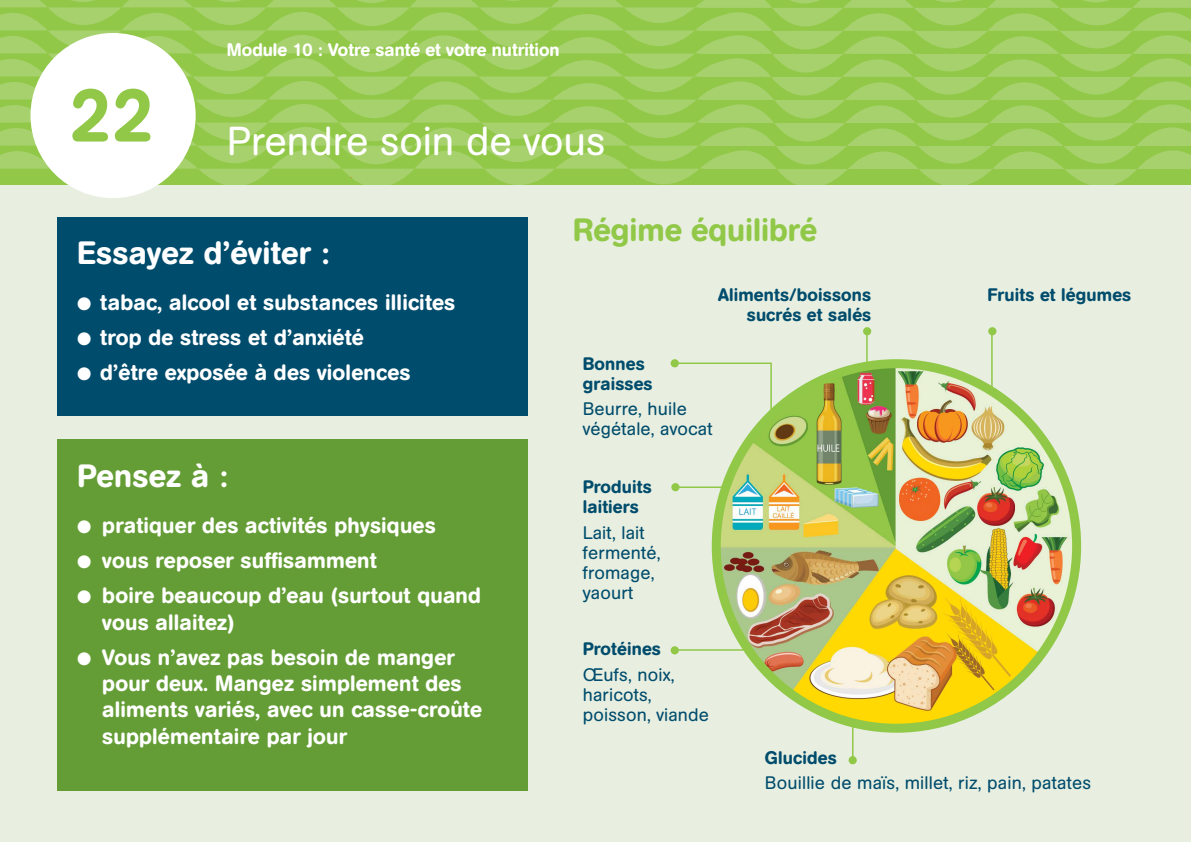
<style>
.page{position:relative;width:1191px;height:842px;background:#fff}
.page>*{position:absolute;margin:0;border:0;box-sizing:border-box;transform-origin:0 0}
.t1{font:500 75.5px "AG Book Rounded";color:#91c848}
.t2{font:40px "AG Book Rounded";color:#fff}
.t3{font:500 32px "AG Book Rounded";letter-spacing:.01em;color:#fff}
.t4{font:500 32px "AG Book Rounded";color:#91c848}
.t5{font:500 22px/26.4px "AG Book Rounded";letter-spacing:.01em;color:#fff}
.t6{font:18px/20px "AG Book Rounded";letter-spacing:.01em;color:#004c6c}
.t7{font:500 18px/20px "AG Book Rounded";letter-spacing:.01em;color:#004c6c}
.t8{font:500 18px "AG Book Rounded";color:#fff}
</style>
<div class="page">
<div style="left:0;top:170px;width:1191px;height:672px;background:#e8efe1"></div>
<div style="left:57px;top:217px;width:471px;height:199px;background:#004c6c"></div>
<div style="left:57px;top:439px;width:471px;height:352px;background:#649d35"></div>
<svg style="left:0;top:73px;width:697px;height:8px;background:#9acc59"></svg>
<svg style="left:0;top:81px;width:697px;height:23px;background:#9bcc5a"></svg>
<svg style="left:0;top:104px;width:700px;height:23px;background:#9bcc5a"></svg>
<svg style="left:0;top:127px;width:702px;height:57px;background:#9acc58"></svg>
<svg style="left:0;top:0;width:1191px;height:73px;background:#9bcc5a"></svg>
<svg style="left:698px;top:12px;width:493px;height:23px;background:#9ccc5b"></svg>
<svg style="left:697px;top:35px;width:494px;height:84px;background:#9ccc5b"></svg>
<svg style="left:700px;top:58px;width:491px;height:23px;background:#9ccc5b"></svg>
<svg style="left:700px;top:81px;width:491px;height:84px;background:#9ccc5b"></svg>
<svg style="left:702px;top:104px;width:489px;height:80px;background:#9bcc5a"></svg>
<div style="left:30px;top:33px;width:166px;height:165px;background:#fff;border-radius:50%"></div>
<img style="left:721px;top:364px;width:355px;height:364px">
<div style="left:711px;top:359px;width:370px;height:374px;border:9px solid #91c848;border-radius:50%"></div>
<hr style="left:991px;top:330px;width:1px;height:62px;background:#91c848">
<hr style="left:852px;top:724px;width:1px;height:37px;background:#91c848">
<hr style="left:866px;top:330px;width:1px;height:36px;background:#91c848">
<svg style="left:673px;top:362px;width:99px;height:55px"></svg>
<hr style="left:674px;top:486px;width:51px;height:2px;background:#91c848">
<hr style="left:674px;top:649px;width:73px;height:2px;background:#91c848">
<div style="left:670px;top:359px;width:9px;height:8px;background:#91c848;border-radius:50%"></div>
<div style="left:671px;top:483px;width:8px;height:8px;background:#91c848;border-radius:50%"></div>
<div style="left:670px;top:646px;width:9px;height:8px;background:#91c848;border-radius:50%"></div>
<div style="left:848px;top:756px;width:8px;height:8px;background:#91c848;border-radius:50%"></div>
<div style="left:863px;top:327px;width:8px;height:8px;background:#91c848;border-radius:50%"></div>
<div style="left:988px;top:327px;width:8px;height:8px;background:#91c848;border-radius:50%"></div>
<h1 class="t1" style="left:70px;top:71px;width:86px">22</h1>
<p class="t8" style="left:227px;top:39px;width:334px">Module 10 : Votre santé et votre nutrition</p>
<h2 class="t2" style="left:227px;top:118px;width:380px">Prendre soin de vous</h2>
<h3 class="t3" style="left:77px;top:234px;width:254px">Essayez d’éviter :</h3>
<p class="t5" style="left:77px;top:289px;width:379px">● tabac, alcool et substances illicites</p>
<p class="t5" style="left:77px;top:324px;width:288px">● trop de stress et d’anxiété</p>
<p class="t5" style="left:77px;top:359px;width:335px">● d’être exposée à des violences</p>
<h3 class="t3" style="left:77px;top:457px;width:152px">Pensez à :</h3>
<p class="t5" style="left:77px;top:513px;width:360px">● pratiquer des activités physiques</p>
<p class="t5" style="left:77px;top:548px;width:301px">● vous reposer suffisamment</p>
<p class="t5" style="left:102px;top:583px;width:380px;text-indent:-25px">● boire beaucoup d’eau (surtout quand vous allaitez)</p>
<p class="t5" style="left:102px;top:644px;width:381px;text-indent:-25px">● Vous n’avez pas besoin de manger pour deux. Mangez simplement des aliments variés, avec un casse-croûte supplémentaire par jour</p>
<h3 class="t4" style="left:573px;top:211px;width:246px">Régime équilibré</h3>
<p class="t7" style="left:718px;top:285px;width:155px;text-align:right">Aliments/boissons sucrés et salés</p>
<p class="t7" style="left:987px;top:285px;width:145px">Fruits et légumes</p>
<p class="t7" style="left:583px;top:354px;width:71px">Bonnes graisses</p>
<p class="t6" style="left:583px;top:399px;width:131px">Beurre, huile végétale, avocat</p>
<p class="t7" style="left:583px;top:477px;width:71px">Produits laitiers</p>
<p class="t6" style="left:583px;top:522px;width:79px">Lait, lait fermenté, fromage, yaourt</p>
<p class="t7" style="left:583px;top:639px;width:80px">Protéines</p>
<p class="t6" style="left:583px;top:665px;width:128px">Œufs, noix, haricots, poisson, viande</p>
<p class="t7" style="left:765px;top:748px;width:73px">Glucides</p>
<p class="t6" style="left:765px;top:773px;width:328px">Bouillie de maïs, millet, riz, pain, patates</p>
</div>
